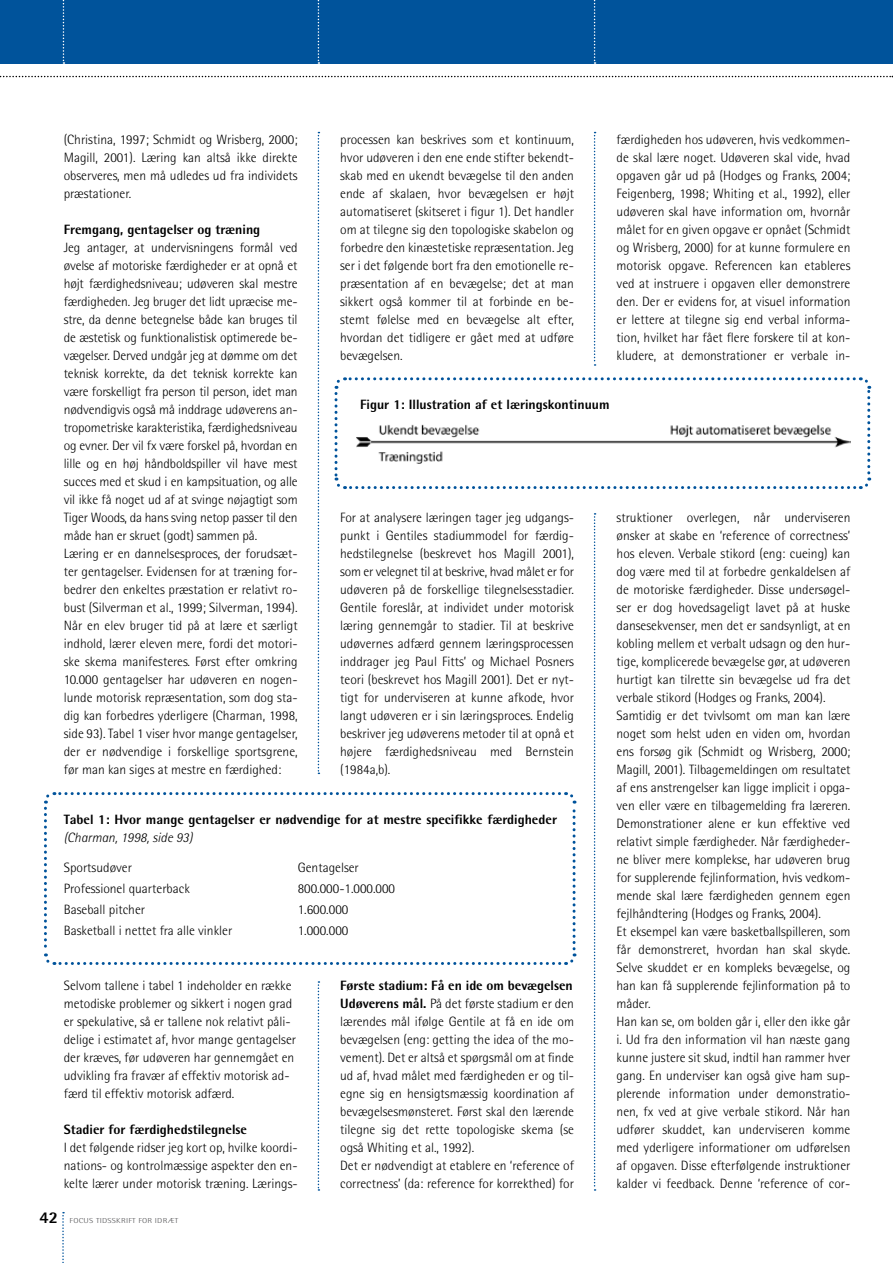
<style>
.page{position:relative;width:893px;height:1263px;background:#fff}
.page>*{position:absolute;margin:0;border:0;box-sizing:border-box;transform-origin:0 0}
.t1{font:800 16.5px "Rotis Semi Sans Std";color:#000}
.t2{font:300 13.5px/18px "Rotis Semi Sans Std";color:#000;text-align:justify}
.t3{font:800 13.5px "Rotis Semi Sans Std";color:#000}
.t4{font:italic 300 13.5px "Rotis Semi Sans Std";color:#000}
.t5{font:300 7.2px "Rotis Semi Sans Std";letter-spacing:.025em;color:#58585a;scale:1.25 1}
.s1{font-weight:800}
</style>
<div class="page">
<svg style="left:0;top:76px;width:893px;height:1px"></svg>
<svg style="left:62px;top:1212px;width:2px;height:51px"></svg>
<svg style="left:318px;top:132px;width:1px;height:642px"></svg>
<svg style="left:318px;top:981px;width:1px;height:210px"></svg>
<svg style="left:594px;top:132px;width:2px;height:234px"></svg>
<svg style="left:594px;top:513px;width:2px;height:678px"></svg>
<div style="left:0;top:0;width:893px;height:64px;background:#00539b"></div>
<svg style="left:318px;top:0;width:1px;height:64px"></svg>
<svg style="left:594px;top:0;width:2px;height:64px"></svg>
<svg style="left:63px;top:0;width:1px;height:64px"></svg>
<svg style="left:44px;top:792px;width:533px;height:173px"></svg>
<svg style="left:334px;top:377px;width:538px;height:113px"></svg>
<img style="left:356px;top:423px;width:494px;height:41px">
<p class="t2" style="left:64px;top:130px;width:235px">(Christina, 1997; Schmidt og Wrisberg, 2000; Magill, 2001). Læring kan altså ikke direkte observeres, men må udledes ud fra individets præstationer.</p>
<p class="t3" style="left:64px;top:221px;width:198px">Fremgang, gentagelser og træning</p>
<p class="t2" style="left:64px;top:238px;width:235px;text-align:left">Jeg antager, at undervisningens formål ved øvelse af motoriske færdigheder er at opnå et højt færdighedsniveau; udøveren skal mestre færdigheden. Jeg bruger det lidt upræcise me&shy;stre, da denne betegnelse både kan bruges til de æstetisk og funktionalistisk optimerede be&shy;vægelser. Derved undgår jeg at dømme om det teknisk korrekte, da det teknisk korrekte kan være forskelligt fra person til person, idet man nødvendigvis også må inddrage udøverens an&shy;tropometriske karakteristika, færdighedsniveau og evner. Der vil fx være forskel på, hvordan en lille og en høj håndboldspiller vil have mest succes med et skud i en kampsituation, og alle vil ikke få noget ud af at svinge nøjagtigt som Tiger Woods, da hans sving netop passer til den måde han er skruet (godt) sammen på.<br>Læring er en dannelsesproces, der forudsæt&shy;ter gentagelser. Evidensen for at træning for&shy;bedrer den enkeltes præstation er relativt ro&shy;bust (Silverman et al., 1999; Silverman, 1994).<br>Når en elev bruger tid på at lære et særligt indhold, lærer eleven mere, fordi det motori&shy;ske skema manifesteres. Først efter omkring 10.000 gentagelser har udøveren en nogen&shy;lunde motorisk repræsentation, som dog sta&shy;dig kan forbedres yderligere (Charman, 1998, side 93). Tabel 1 viser hvor mange gentagelser, der er nødvendige i forskellige sportsgrene, før man kan siges at mestre en færdighed:</p>
<p class="t2" style="left:617px;top:130px;width:235px">færdigheden hos udøveren, hvis vedkommen&shy;de skal lære noget. Udøveren skal vide, hvad opgaven går ud på (Hodges og Franks, 2004; Feigenberg, 1998; Whiting et al., 1992), eller udøveren skal have information om, hvornår målet for en given opgave er opnået (Schmidt og Wrisberg, 2000) for at kunne formulere en motorisk opgave. Referencen kan etableres ved at instruere i opgaven eller demonstrere den. Der er evidens for, at visuel information er lettere at tilegne sig end verbal informa&shy;tion, hvilket har fået flere forskere til at kon&shy;kludere, at demonstrationer er verbale in-</p>
<p class="t2" style="left:340px;top:130px;width:235px">processen kan beskrives som et kontinuum, hvor udøveren i den ene ende stifter bekendt&shy;skab med en ukendt bevægelse til den anden ende af skalaen, hvor bevægelsen er højt automatiseret (skitseret i figur 1). Det handler om at tilegne sig den topologiske skabelon og forbedre den kinæstetiske repræsentation. Jeg ser i det følgende bort fra den emotionelle re&shy;præsentation af en bevægelse; det at man sikkert også kommer til at forbinde en be&shy;stemt følelse med en bevægelse alt efter, hvordan det tidligere er gået med at udføre bevægelsen.</p>
<p class="t3" style="left:360px;top:396px;width:251px">Figur 1: Illustration af et læringskontinuum</p>
<p class="t2" style="left:617px;top:508px;width:235px;text-align:left">struktioner overlegen, når underviseren ønsker at skabe en ‘reference of correctness’ hos eleven. Verbale stikord (eng: cueing) kan dog være med til at forbedre genkaldelsen af de motoriske færdigheder. Disse undersøgel&shy;ser er dog hovedsageligt lavet på at huske dansesekvenser, men det er sandsynligt, at en kobling mellem et verbalt udsagn og den hur&shy;tige, komplicerede bevægelse gør, at udøveren hurtigt kan tilrette sin bevægelse ud fra det verbale stikord (Hodges og Franks, 2004).<br>Samtidig er det tvivlsomt om man kan lære noget som helst uden en viden om, hvordan ens forsøg gik (Schmidt og Wrisberg, 2000; Magill, 2001). Tilbagemeldingen om resultatet af ens anstrengelser kan ligge implicit i opga&shy;ven eller være en tilbagemelding fra læreren.<br>Demonstrationer alene er kun effektive ved relativt simple færdigheder. Når færdigheder&shy;ne bliver mere komplekse, har udøveren brug for supplerende fejlinformation, hvis vedkom&shy;mende skal lære færdigheden gennem egen fejlhåndtering (Hodges og Franks, 2004).<br>Et eksempel kan være basketballspilleren, som får demonstreret, hvordan han skal skyde.<br>Selve skuddet er en kompleks bevægelse, og han kan få supplerende fejlinformation på to måder.<br>Han kan se, om bolden går i, eller den ikke går i. Ud fra den information vil han næste gang kunne justere sit skud, indtil han rammer hver gang. En underviser kan også give ham sup&shy;plerende information under demonstratio&shy;nen, fx ved at give verbale stikord. Når han udfører skuddet, kan underviseren komme med yderligere informationer om udførelsen af opgaven. Disse efterfølgende instruktioner kalder vi feedback. Denne ‘reference of cor-</p>
<p class="t2" style="left:340px;top:508px;width:235px">For at analysere læringen tager jeg udgangs&shy;punkt i Gentiles stadiummodel for færdig&shy;hedstilegnelse (beskrevet hos Magill 2001), som er velegnet til at beskrive, hvad målet er for udøveren på de forskellige tilegnelsesstadier.<br>Gentile foreslår, at individet under motorisk læring gennemgår to stadier. Til at beskrive udøvernes adfærd gennem læringsprocessen inddrager jeg Paul Fitts’ og Michael Posners teori (beskrevet hos Magill 2001). Det er nyt&shy;tigt for underviseren at kunne afkode, hvor langt udøveren er i sin læringsproces. Endelig beskriver jeg udøverens metoder til at opnå et højere færdighedsniveau med Bernstein (1984a,b).</p>
<p class="t3" style="left:64px;top:811px;width:495px">Tabel 1: Hvor mange gentagelser er nødvendige for at mestre specifikke færdigheder</p>
<p class="t4" style="left:64px;top:829px;width:130px">(Charman, 1998, side 93)</p>
<p class="t2" style="left:64px;top:858px;width:70px">Sportsudøver</p>
<p class="t2" style="left:298px;top:858px;width:63px">Gentagelser</p>
<p class="t2" style="left:64px;top:879px;width:128px">Professionel quarterback</p>
<p class="t2" style="left:298px;top:879px;width:99px">800.000-1.000.000</p>
<p class="t2" style="left:64px;top:900px;width:83px">Baseball pitcher</p>
<p class="t2" style="left:298px;top:900px;width:52px">1.600.000</p>
<p class="t2" style="left:64px;top:921px;width:170px">Basketball i nettet fra alle vinkler</p>
<p class="t2" style="left:298px;top:921px;width:52px">1.000.000</p>
<p class="t2" style="left:340px;top:976px;width:235px;text-align:left"><span class="s1">Første stadium: Få en ide om bevægelsen Udøverens mål.</span> På det første stadium er den lærendes mål ifølge Gentile at få en ide om bevægelsen (eng: getting the idea of the mo&shy;vement). Det er altså et spørgsmål om at finde ud af, hvad målet med færdigheden er og til&shy;egne sig en hensigtsmæssig koordination af bevægelsesmønsteret. Først skal den lærende tilegne sig det rette topologiske skema (se også Whiting et al., 1992).<br>Det er nødvendigt at etablere en ‘reference of correctness’ (da: reference for korrekthed) for</p>
<p class="t2" style="left:64px;top:976px;width:234px;text-align:left">Selvom tallene i tabel 1 indeholder en række metodiske problemer og sikkert i nogen grad er spekulative, så er tallene nok relativt påli&shy;delige i estimatet af, hvor mange gentagelser der kræves, før udøveren har gennemgået en udvikling fra fravær af effektiv motorisk ad&shy;færd til effektiv motorisk adfærd.</p>
<p class="t3" style="left:64px;top:1121px;width:185px">Stadier for færdighedstilegnelse</p>
<p class="t2" style="left:64px;top:1138px;width:235px">I det følgende ridser jeg kort op, hvilke koordi&shy;nations- og kontrolmæssige aspekter den en&shy;kelte lærer under motorisk træning. Lærings-</p>
<p class="t1" style="left:40px;top:1207px;width:20px">42</p>
<p class="t5" style="left:70px;top:1217px;width:88px">FOCUS TIDSSKRIFT FOR IDRÆT</p>
</div>
